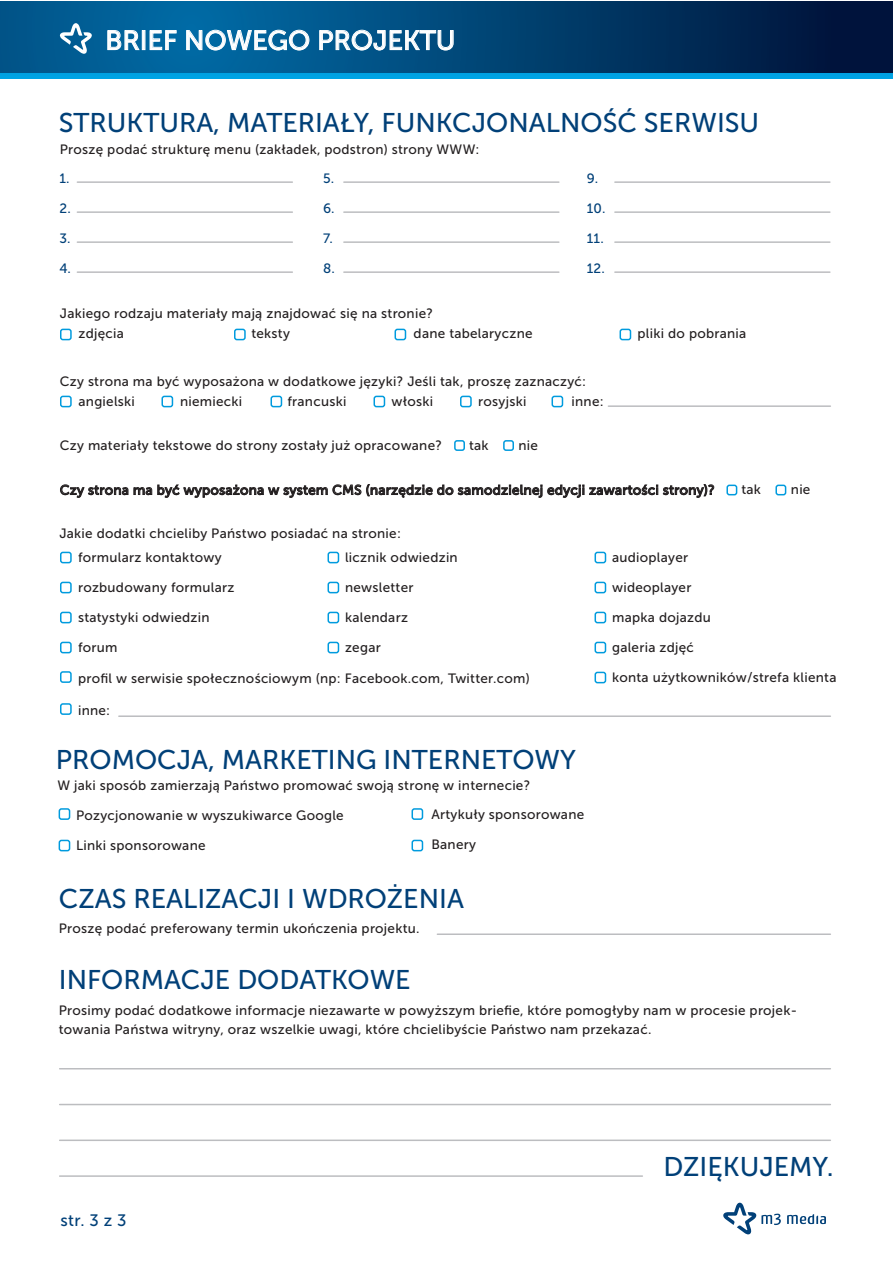
<style>
.page{position:relative;width:893px;height:1263px;background:#fff}
.page>*{position:absolute;margin:0;border:0;box-sizing:border-box;transform-origin:0 0}
.t1{font:27px "Museo Sans 500";color:#014078}
.t2{font:27px "Museo Sans 500";color:#fff}
.t3{font:16.5px "Museo Sans 500";color:#014078}
.t4{font:13.5px/19.5px "Museo Sans 500";letter-spacing:.02em;color:#231f20}
.t5{font:13.5px "Museo Sans 500";color:#014078}
</style>
<div class="page">
<div style="left:0;top:1px;width:892px;height:77px;background:linear-gradient(to right,#00a2e2,#00a1e2)"></div>
<svg style="left:0;top:1px;width:892px;height:71px;background:#004171"></svg>
<svg style="left:60px;top:23px;width:32px;height:31px"></svg>
<svg style="left:108px;top:30px;width:31px;height:20px"></svg>
<div style="left:142px;top:30px;width:3px;height:20px;border:1px solid #fff"></div>
<svg style="left:150px;top:30px;width:27px;height:20px"></svg>
<svg style="left:186px;top:30px;width:123px;height:20px;background:#458db7"></svg>
<svg style="left:319px;top:30px;width:135px;height:20px;background:#437fa5"></svg>
<svg style="left:723px;top:1203px;width:58px;height:31px"></svg>
<svg style="left:787px;top:1214px;width:39px;height:10px"></svg>
<hr style="left:60px;top:1104px;width:770px;height:1px;background:#bcbdc0">
<hr style="left:60px;top:1068px;width:770px;height:1px;background:#bcbdc0">
<hr style="left:60px;top:1139px;width:770px;height:2px;background:#bcbdc0">
<hr style="left:60px;top:1175px;width:582px;height:2px;background:#bcbdc0">
<hr style="left:119px;top:715px;width:711px;height:2px;background:#bcbdc0">
<div style="left:60px;top:552px;width:12px;height:11px;border:2px solid #009bde;border-radius:2px"></div>
<div style="left:60px;top:582px;width:12px;height:11px;border:2px solid #009bde;border-radius:2px"></div>
<div style="left:60px;top:612px;width:12px;height:11px;border:2px solid #009bde;border-radius:2px"></div>
<div style="left:60px;top:642px;width:12px;height:11px;border:2px solid #009bde;border-radius:2px"></div>
<div style="left:60px;top:671px;width:12px;height:12px;border:2px solid #009bde;border-radius:2px"></div>
<div style="left:60px;top:703px;width:12px;height:12px;border:2px solid #009bde;border-radius:2px"></div>
<div style="left:327px;top:552px;width:12px;height:11px;border:2px solid #009bde;border-radius:2px"></div>
<div style="left:327px;top:582px;width:12px;height:11px;border:2px solid #009bde;border-radius:2px"></div>
<div style="left:327px;top:612px;width:12px;height:11px;border:2px solid #009bde;border-radius:2px"></div>
<div style="left:327px;top:642px;width:12px;height:11px;border:2px solid #009bde;border-radius:2px"></div>
<div style="left:594px;top:642px;width:12px;height:11px;border:2px solid #009bde;border-radius:2px"></div>
<div style="left:594px;top:672px;width:12px;height:11px;border:2px solid #009bde;border-radius:2px"></div>
<div style="left:594px;top:552px;width:12px;height:11px;border:2px solid #009bde;border-radius:2px"></div>
<div style="left:594px;top:582px;width:12px;height:11px;border:2px solid #009bde;border-radius:2px"></div>
<div style="left:594px;top:612px;width:12px;height:11px;border:2px solid #009bde;border-radius:2px"></div>
<div style="left:726px;top:485px;width:11px;height:10px;border:2px solid #009bde;border-radius:2px"></div>
<div style="left:775px;top:485px;width:11px;height:10px;border:2px solid #009bde;border-radius:2px"></div>
<hr style="left:77px;top:181px;width:215px;height:2px;background:#bcbdc0">
<hr style="left:77px;top:211px;width:215px;height:2px;background:#bcbdc0">
<hr style="left:77px;top:241px;width:215px;height:2px;background:#bcbdc0">
<hr style="left:77px;top:271px;width:215px;height:2px;background:#bcbdc0">
<hr style="left:344px;top:181px;width:215px;height:2px;background:#bcbdc0">
<hr style="left:344px;top:211px;width:215px;height:2px;background:#bcbdc0">
<hr style="left:344px;top:241px;width:215px;height:2px;background:#bcbdc0">
<hr style="left:344px;top:271px;width:215px;height:2px;background:#bcbdc0">
<hr style="left:615px;top:181px;width:215px;height:2px;background:#bcbdc0">
<hr style="left:615px;top:211px;width:215px;height:2px;background:#bcbdc0">
<hr style="left:615px;top:241px;width:215px;height:2px;background:#bcbdc0">
<hr style="left:615px;top:271px;width:215px;height:2px;background:#bcbdc0">
<div style="left:60px;top:329px;width:12px;height:11px;border:2px solid #009bde;border-radius:2px"></div>
<div style="left:234px;top:329px;width:12px;height:11px;border:2px solid #009bde;border-radius:2px"></div>
<div style="left:394px;top:329px;width:12px;height:11px;border:2px solid #009bde;border-radius:2px"></div>
<div style="left:619px;top:329px;width:12px;height:11px;border:2px solid #009bde;border-radius:2px"></div>
<hr style="left:608px;top:405px;width:222px;height:2px;background:#bcbdc0">
<div style="left:60px;top:396px;width:12px;height:11px;border:2px solid #009bde;border-radius:2px"></div>
<div style="left:161px;top:396px;width:12px;height:11px;border:2px solid #009bde;border-radius:2px"></div>
<div style="left:270px;top:396px;width:12px;height:11px;border:2px solid #009bde;border-radius:2px"></div>
<div style="left:373px;top:396px;width:12px;height:11px;border:2px solid #009bde;border-radius:2px"></div>
<div style="left:460px;top:396px;width:12px;height:11px;border:2px solid #009bde;border-radius:2px"></div>
<div style="left:551px;top:396px;width:12px;height:11px;border:2px solid #009bde;border-radius:2px"></div>
<svg style="left:60px;top:484px;width:68px;height:14px"></svg>
<svg style="left:134px;top:484px;width:580px;height:14px"></svg>
<div style="left:454px;top:440px;width:11px;height:11px;border:2px solid #009bde;border-radius:2px"></div>
<div style="left:503px;top:440px;width:11px;height:11px;border:2px solid #009bde;border-radius:2px"></div>
<hr style="left:437px;top:933px;width:393px;height:2px;background:#bcbdc0">
<div style="left:59px;top:808px;width:11px;height:12px;border:2px solid #009bde;border-radius:2px"></div>
<div style="left:59px;top:840px;width:11px;height:11px;border:2px solid #009bde;border-radius:2px"></div>
<div style="left:411px;top:808px;width:12px;height:12px;border:2px solid #009bde;border-radius:2px"></div>
<div style="left:411px;top:840px;width:12px;height:11px;border:2px solid #009bde;border-radius:2px"></div>
<h1 class="t2" style="left:105px;top:26px;width:352px">BRIEF NOWEGO PROJEKTU</h1>
<h1 class="t1" style="left:59px;top:108px;width:702px">STRUKTURA, MATERIAŁY, FUNKCJONALNOŚĆ SERWISU</h1>
<p class="t4" style="left:60px;top:140px;width:421px">Proszę podać strukturę menu (zakładek, podstron) strony WWW:</p>
<p class="t5" style="left:59px;top:170px;width:12px">1.</p>
<p class="t5" style="left:59px;top:200px;width:13px">2.</p>
<p class="t5" style="left:59px;top:230px;width:13px">3.</p>
<p class="t5" style="left:59px;top:260px;width:13px">4.</p>
<p class="t5" style="left:323px;top:170px;width:13px">5.</p>
<p class="t5" style="left:323px;top:200px;width:13px">6.</p>
<p class="t5" style="left:323px;top:230px;width:11px">7.</p>
<p class="t5" style="left:323px;top:260px;width:13px">8.</p>
<p class="t5" style="left:587px;top:170px;width:13px">9.</p>
<p class="t5" style="left:587px;top:200px;width:20px">10.</p>
<p class="t5" style="left:587px;top:230px;width:19px">11.</p>
<p class="t5" style="left:587px;top:260px;width:20px">12.</p>
<p class="t4" style="left:79px;top:304px;width:356px;text-indent:-19px">Jakiego rodzaju materiały mają znajdować się na stronie? zdjęcia</p>
<p class="t4" style="left:251px;top:324px;width:40px">teksty</p>
<p class="t4" style="left:414px;top:324px;width:120px">dane tabelaryczne</p>
<p class="t4" style="left:638px;top:324px;width:110px">pliki do pobrania</p>
<p class="t4" style="left:79px;top:372px;width:509px;text-indent:-19px">Czy strona ma być wyposażona w dodatkowe języki? Jeśli tak, proszę zaznaczyć: angielski</p>
<p class="t4" style="left:180px;top:391px;width:64px">niemiecki</p>
<p class="t4" style="left:287px;top:391px;width:60px">francuski</p>
<p class="t4" style="left:392px;top:391px;width:43px">włoski</p>
<p class="t4" style="left:478px;top:391px;width:50px">rosyjski</p>
<p class="t4" style="left:572px;top:391px;width:34px">inne:</p>
<p class="t4" style="left:60px;top:435px;width:384px">Czy materiały tekstowe do strony zostały już opracowane?</p>
<p class="t4" style="left:469px;top:435px;width:21px">tak</p>
<p class="t4" style="left:519px;top:435px;width:21px">nie</p>
<p class="t4" style="left:60px;top:480px;width:656px">Czy strona ma być wyposażona w system CMS (narzędzie do samodzielnej edycji zawartości strony)?</p>
<p class="t4" style="left:59px;top:523px;width:343px">Jakie dodatki chcieliby Państwo posiadać na stronie:</p>
<p class="t4" style="left:741px;top:480px;width:21px">tak</p>
<p class="t4" style="left:791px;top:480px;width:21px">nie</p>
<p class="t4" style="left:78px;top:548px;width:145px">formularz kontaktowy</p>
<p class="t4" style="left:78px;top:578px;width:158px">rozbudowany formularz</p>
<p class="t4" style="left:78px;top:608px;width:133px">statystyki odwiedzin</p>
<p class="t4" style="left:78px;top:638px;width:41px">forum</p>
<p class="t4" style="left:345px;top:548px;width:114px">licznik odwiedzin</p>
<p class="t4" style="left:345px;top:578px;width:70px">newsletter</p>
<p class="t4" style="left:345px;top:608px;width:64px">kalendarz</p>
<p class="t4" style="left:345px;top:638px;width:37px">zegar</p>
<p class="t4" style="left:78px;top:668px;width:453px">profil w serwisie społecznościowym (np: Facebook.com, Twitter.com)</p>
<p class="t4" style="left:78px;top:700px;width:34px">inne:</p>
<h1 class="t1" style="left:56px;top:745px;width:522px">PROMOCJA, MARKETING INTERNETOWY</h1>
<p class="t4" style="left:57px;top:776px;width:474px">W jaki sposób zamierzają Państwo promować swoją stronę w internecie?</p>
<p class="t4" style="left:76px;top:806px;width:269px">Pozycjonowanie w wyszukiwarce Google</p>
<p class="t4" style="left:76px;top:836px;width:131px">Linki sponsorowane</p>
<p class="t4" style="left:431px;top:805px;width:154px">Artykuły sponsorowane</p>
<p class="t4" style="left:431px;top:835px;width:46px">Banery</p>
<h1 class="t1" style="left:59px;top:883px;width:407px">CZAS REALIZACJI I WDROŻENIA</h1>
<p class="t4" style="left:59px;top:919px;width:362px">Proszę podać preferowany termin ukończenia projektu.</p>
<h1 class="t1" style="left:59px;top:964px;width:353px">INFORMACJE DODATKOWE</h1>
<p class="t4" style="left:612px;top:548px;width:78px">audioplayer</p>
<p class="t4" style="left:612px;top:578px;width:81px">wideoplayer</p>
<p class="t4" style="left:612px;top:608px;width:100px">mapka dojazdu</p>
<p class="t4" style="left:612px;top:638px;width:83px">galeria zdjęć</p>
<p class="t4" style="left:612px;top:668px;width:226px">konta użytkowników/strefa klienta</p>
<p class="t4" style="left:59px;top:1000px;width:740px">Prosimy podać dodatkowe informacje niezawarte w powyższym briefie, które pomogłyby nam w procesie projek&shy;towania Państwa witryny, oraz wszelkie uwagi, które chcielibyście Państwo nam przekazać.</p>
<p class="t3" style="left:61px;top:1211px;width:68px">str. 3 z 3</p>
<h1 class="t1" style="left:663px;top:1152px;width:172px">DZIĘKUJEMY.</h1>
</div>
